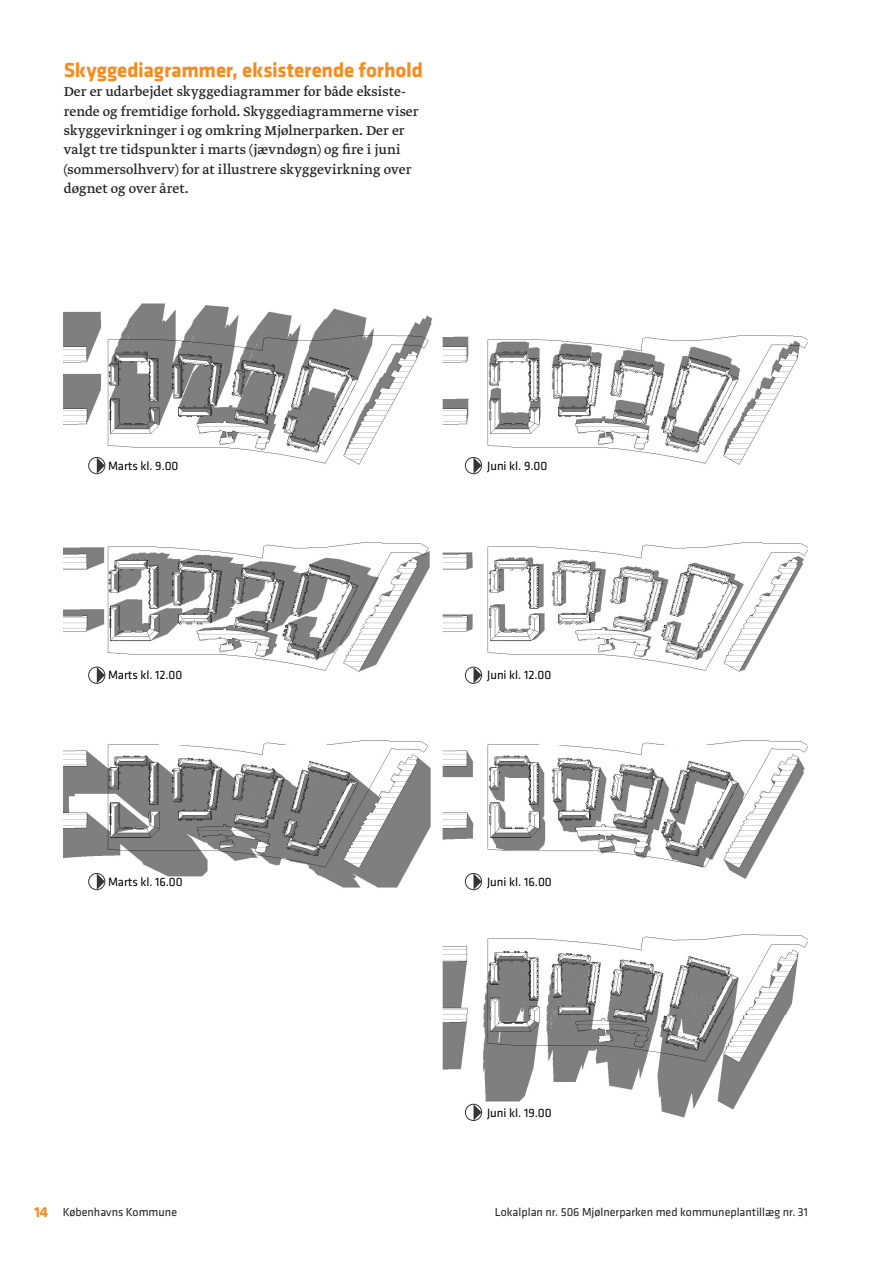
<style>
.page{position:relative;width:893px;height:1263px;background:#fff}
.page>*{position:absolute;margin:0;border:0;box-sizing:border-box;transform-origin:0 0}
.t1{font:700 21px "Klavika";letter-spacing:-.01em;color:#f78b1f}
.t2{font:15px/19.5px "Greta Text";color:#231f20}
.t3{font:12.45px "Klavika";letter-spacing:-.005em;color:#000}
.t4{font:12px "Klavika";color:#231f20}
.s1{font-weight:700;font-size:15px;color:#f78b1f}
</style>
<div class="page">
<img style="left:64px;top:303px;width:744px;height:818px">
<div style="left:97px;top:902px;width:81px;height:14px;background:#fff"></div>
<div style="left:487px;top:457px;width:66px;height:14px;background:#fff"></div>
<div style="left:498px;top:658px;width:73px;height:13px;background:#fff"></div>
<div style="left:498px;top:859px;width:73px;height:14px;background:#fff"></div>
<div style="left:498px;top:1105px;width:73px;height:14px;background:#fff"></div>
<div style="left:89px;top:457px;width:16px;height:17px;border:1px solid #343434;border-radius:50%"></div>
<svg style="left:97px;top:457px;width:8px;height:17px"></svg>
<div style="left:89px;top:667px;width:16px;height:16px;border:1px solid #343434;border-radius:50%"></div>
<svg style="left:97px;top:667px;width:8px;height:16px"></svg>
<div style="left:89px;top:873px;width:16px;height:17px;border:1px solid #343434;border-radius:50%"></div>
<svg style="left:97px;top:873px;width:8px;height:17px"></svg>
<div style="left:465px;top:457px;width:17px;height:17px;border:1px solid #343434;border-radius:50%"></div>
<svg style="left:474px;top:457px;width:8px;height:17px"></svg>
<div style="left:465px;top:667px;width:17px;height:16px;border:1px solid #343434;border-radius:50%"></div>
<svg style="left:474px;top:667px;width:8px;height:16px"></svg>
<div style="left:465px;top:873px;width:17px;height:17px;border:1px solid #343434;border-radius:50%"></div>
<svg style="left:474px;top:873px;width:8px;height:17px"></svg>
<div style="left:465px;top:1104px;width:17px;height:16px;border:1px solid #343434;border-radius:50%"></div>
<svg style="left:474px;top:1104px;width:8px;height:16px"></svg>
<h1 class="t1" style="left:64px;top:61px;width:361px">Skyggediagrammer, eksisterende forhold</h1>
<p class="t2" style="left:64px;top:83px;width:356px">Der er udarbejdet skyggediagrammer for både eksiste&shy;rende og fremtidige forhold. Skyggediagrammerne viser skyggevirkninger i og omkring Mjølnerparken. Der er valgt tre tidspunkter i marts (jævndøgn) og fire i juni (sommersolhverv) for at illustrere skyggevirkning over døgnet og over året.</p>
<p class="t3" style="left:108px;top:462px;width:72px">Marts kl. 9.00</p>
<p class="t3" style="left:487px;top:462px;width:62px">Juni kl. 9.00</p>
<p class="t3" style="left:108px;top:671px;width:76px">Marts kl. 12.00</p>
<p class="t3" style="left:487px;top:671px;width:66px">Juni kl. 12.00</p>
<p class="t3" style="left:108px;top:877px;width:76px">Marts kl. 16.00</p>
<p class="t3" style="left:487px;top:877px;width:66px">Juni kl. 16.00</p>
<p class="t3" style="left:487px;top:1108px;width:66px">Juni kl. 19.00</p>
<p class="t4" style="left:34px;top:1204px;width:145px"><span class="s1">14</span> Københavns Kommune</p>
<p class="t4" style="left:495px;top:1207px;width:315px">Lokalplan nr. 506 Mjølnerparken med kommuneplantillæg nr. 31</p>
</div>
